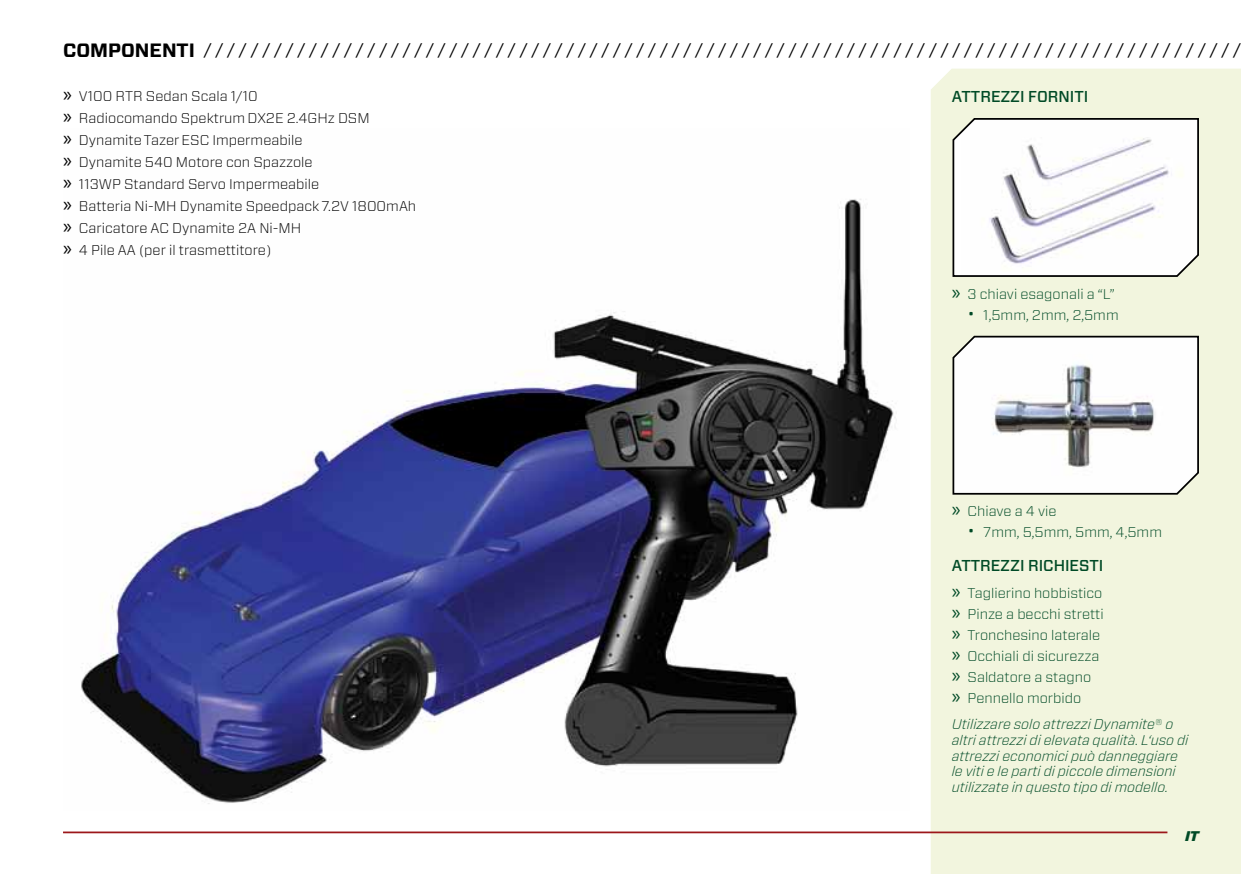
<style>
.page{position:relative;width:1241px;height:874px;background:#fff}
.page>*{position:absolute;margin:0;border:0;box-sizing:border-box;transform-origin:0 0}
.t1{font:700 19.25px "Forza";color:#000}
.t2{font:16.62px "Forza";color:#000}
.t3{font:500 15.75px "Forza";color:#004a26}
.t4{font:300 14px/22.1px "Forza";color:#000}
.t5{font:300 14px/21px "Forza";color:#004a26}
.t6{font:italic 300 14px/15.8px "Forza";color:#004a26}
.t7{font:italic 900 14px "Forza";color:#004a26}
.s1{font-family:"Myriad Pro";font-weight:400;font-size:21px}
.s2{font-weight:100;font-size:17.5px}
.s3{font-style:normal;font-size:15.75px}
</style>
<div class="page">
<div style="left:930px;top:69px;width:310px;height:804px;background:#f2f5de"></div>
<hr style="left:63px;top:831px;width:1104px;height:1px;background:#9c171a">
<img style="left:81px;top:199px;width:815px;height:605px">
<svg style="left:951px;top:116px;width:248px;height:161px"></svg>
<svg style="left:951px;top:334px;width:248px;height:161px"></svg>
<h1 class="t1" style="left:63px;top:38px;width:71px">COMPONENTI</h1>
<p class="t2" style="left:204px;top:38px;width:1038px">/ / / / / / / / / / / / / / / / / / / / / / / / / / / / / / / / / / / / / / / / / / / / / / / / / / / / / / / / / / / / / / / / / / / / / / / / / / / / / / / / / / / / / / / / /</p>
<p class="t4" style="left:63px;top:84px;width:354px"><span class="s1">»</span> V100 RTR Sedan Scala 1/10<br><span class="s1">»</span> Radiocomando Spektrum DX2E 2.4GHz DSM<br><span class="s1">»</span> Dynamite Tazer ESC Impermeabile<br><span class="s1">»</span> Dynamite 540 Motore con Spazzole<br><span class="s1">»</span> 113WP Standard Servo Impermeabile<br><span class="s1">»</span> Batteria Ni-MH Dynamite Speedpack 7.2V 1800mAh <span class="s1">»</span> Caricatore AC Dynamite 2A Ni-MH<br><span class="s1">»</span> 4 Pile AA (per il trasmettitore)</p>
<p class="t3" style="left:951px;top:86px;width:138px">ATTR EZZI FOR NITI</p>
<p class="t5" style="left:951px;top:283px;width:164px"><span class="s1">»</span> 3 chiavi esagonali a “L”</p>
<p class="t5" style="left:967px;top:304px;width:153px"><span class="s2">•</span> 1,5mm, 2mm, 2,5mm</p>
<p class="t5" style="left:951px;top:500px;width:106px"><span class="s1">»</span> Chiave a 4 vie</p>
<p class="t5" style="left:967px;top:521px;width:196px"><span class="s2">•</span> 7mm, 5,5mm, 5mm, 4,5mm</p>
<p class="t3" style="left:951px;top:555px;width:153px">ATTR EZZI R ICHIESTI</p>
<p class="t5" style="left:951px;top:581px;width:153px"><span class="s1">»</span> Taglierino hobbistico <span class="s1">»</span> Pinze a becchi stretti <span class="s1">»</span> Tronchesino laterale <span class="s1">»</span> Occhiali di sicurezza <span class="s1">»</span> Saldatore a stagno<br><span class="s1">»</span> Pennello morbido</p>
<p class="t6" style="left:951px;top:715px;width:238px">Utilizzare solo attrezzi Dynamite<span class="s3">®</span> o altri attrezzi di elevata qualità. L‘uso di attrezzi economici può danneggiare le viti e le parti di piccole dimensioni utilizzate in questo tipo di modello.</p>
<p class="t7" style="left:1184px;top:826px;width:15px">IT</p>
</div>
